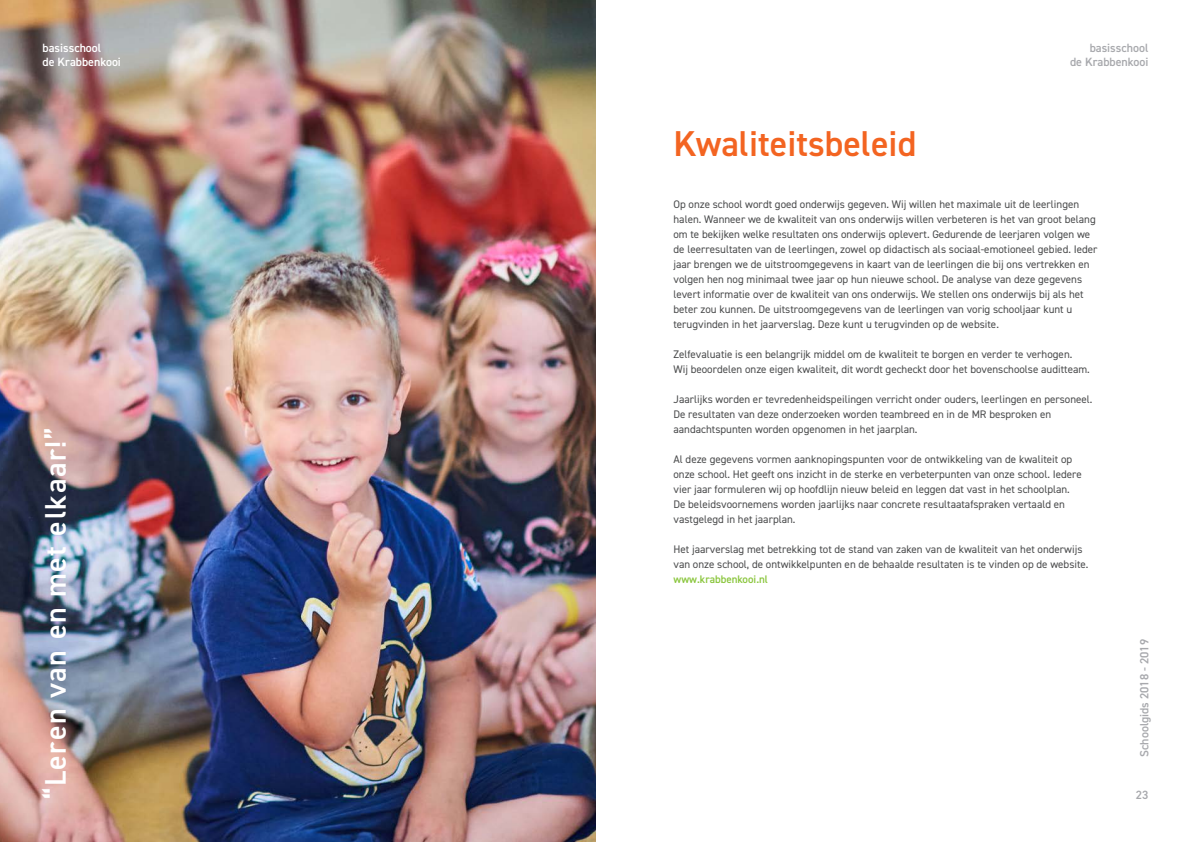
<style>
.page{position:relative;width:1191px;height:842px;background:#fff}
.page>*{position:absolute;margin:0;border:0;box-sizing:border-box;transform-origin:0 0}
.t1{font:600 36px "DIN2014";color:#f36421}
.t2{font:600 29.9px "DIN2014";letter-spacing:.05em;color:#fff}
.t3{font:600 12px/14.4px "DIN2014";color:#a8a9ad;text-align:right}
.t4{font:600 12px/14.4px "DIN2014";color:#fff}
.body{font:11px/15px "DIN2014";color:#4b4c4d}
.s1{font-weight:600;color:#8bc63e}
</style>
<div class="page">
<img style="left:0;top:0;width:595px;height:842px">
<p class="t4" style="left:43px;top:40px;width:80px">basisschool<br>de Krabbenkooi</p>
<h2 class="t2" style="left:36px;top:799px;width:373px;rotate:-90deg">“Leren van en met elkaar!”</h2>
<p class="t1" style="left:673px;top:119px;width:244px">Kwaliteitsbeleid</p>
<p class="t3" style="left:1070px;top:40px;width:80px">basisschool<br>de Krabbenkooi</p>
<p class="body" style="left:673px;top:197px;width:425px">Op onze school wordt goed onderwijs gegeven. Wij willen het maximale uit de leerlingen halen. Wanneer we de kwaliteit van ons onderwijs willen verbeteren is het van groot belang om te bekijken welke resultaten ons onderwijs oplevert. Gedurende de leerjaren volgen we de leerresultaten van de leerlingen, zowel op didactisch als sociaal-emotioneel gebied. Ieder jaar brengen we de uitstroomgegevens in kaart van de leerlingen die bij ons vertrekken en volgen hen nog minimaal twee jaar op hun nieuwe school. De analyse van deze gegevens levert informatie over de kwaliteit van ons onderwijs. We stellen ons onderwijs bij als het beter zou kunnen. De uitstroomgegevens van de leerlingen van vorig schooljaar kunt u terugvinden in het jaarverslag. Deze kunt u terugvinden op de website.</p>
<p class="body" style="left:673px;top:347px;width:418px">Zelfevaluatie is een belangrijk middel om de kwaliteit te borgen en verder te verhogen.<br>Wij beoordelen onze eigen kwaliteit, dit wordt gecheckt door het bovenschoolse auditteam.</p>
<p class="body" style="left:673px;top:392px;width:420px">Jaarlijks worden er tevredenheidspeilingen verricht onder ouders, leerlingen en personeel.<br>De resultaten van deze onderzoeken worden teambreed en in de MR besproken en aandachtspunten worden opgenomen in het jaarplan.</p>
<p class="body" style="left:673px;top:452px;width:410px">Al deze gegevens vormen aanknopingspunten voor de ontwikkeling van de kwaliteit op onze school. Het geeft ons inzicht in de sterke en verbeterpunten van onze school. Iedere vier jaar formuleren wij op hoofdlijn nieuw beleid en leggen dat vast in het schoolplan.<br>De beleidsvoornemens worden jaarlijks naar concrete resultaatafspraken vertaald en vastgelegd in het jaarplan.</p>
<p class="body" style="left:673px;top:542px;width:416px">Het jaarverslag met betrekking tot de stand van zaken van de kwaliteit van het onderwijs van onze school, de ontwikkelpunten en de behaalde resultaten is te vinden op de website. <span class="s1">www.krabbenkooi.nl</span></p>
<p class="t3" style="left:1136px;top:757px;width:119px;rotate:-90deg">Schoolgids 2018 - 2019</p>
<p class="t3" style="left:1136px;top:788px;width:14px">23</p>
</div>
